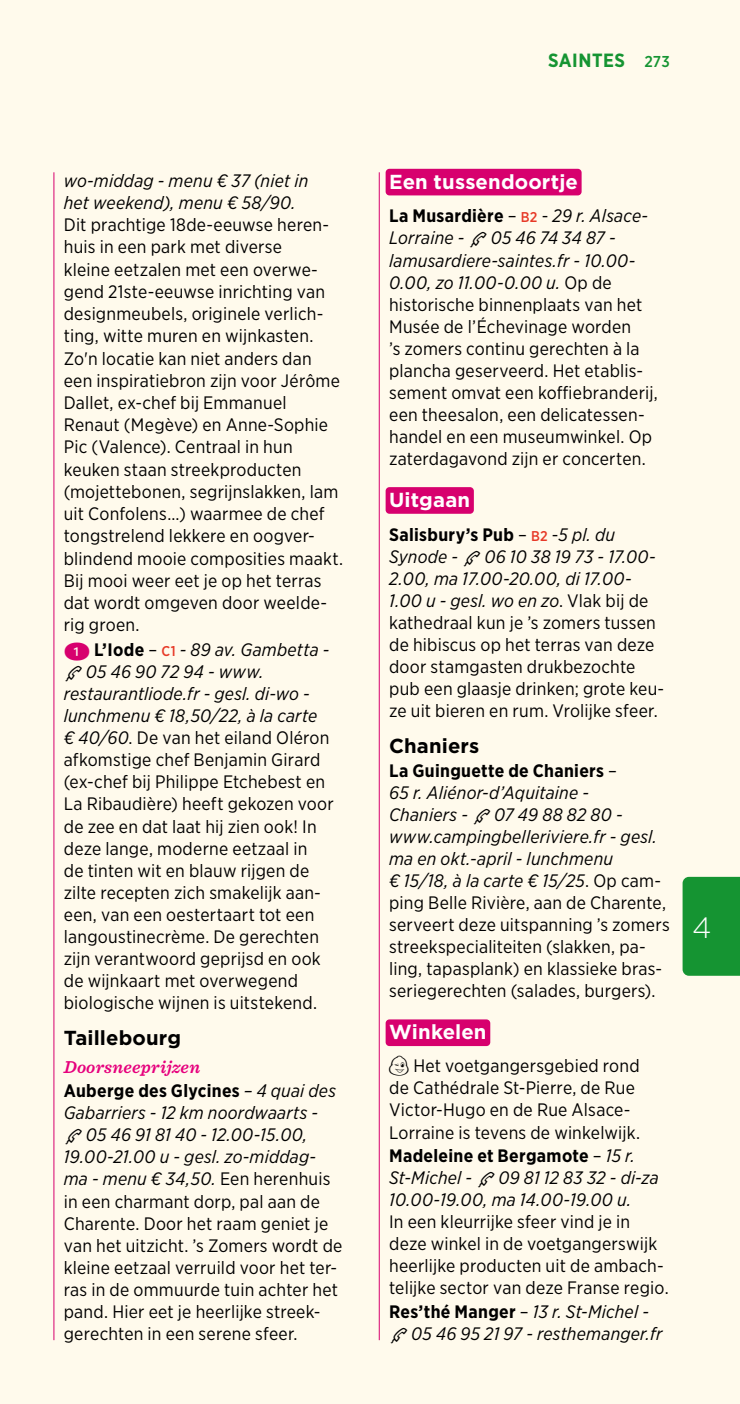
<style>
.page{position:relative;width:740px;height:1404px;background:#fff}
.page>*{position:absolute;margin:0;border:0;box-sizing:border-box;transform-origin:0 0}
.t1{font:300 29.25px "Gotham";color:#fff}
.t2{font:700 20.25px "Gotham";letter-spacing:.005em;color:#fff}
.t3{font:700 20.25px "Gotham";letter-spacing:.005em;color:#000}
.t4{font:700 19.12px "Gotham Narrow";letter-spacing:.025em;color:#159432}
.t5{font:18px/22.1px "Gotham Narrow";letter-spacing:.01em;color:#000}
.t6{font:italic 18px/22.3px "Gotham Narrow";letter-spacing:.015em;color:#000}
.t7{font:italic 600 18px "Sentinel";letter-spacing:.015em;color:#e6007d}
.s1{font-family:"Pastilles.otf";color:#d7006e}
.s2{font-weight:700}
.s3{font-weight:500;font-size:14.17px;color:#e73927}
.s4{font-style:italic}
.s5{font-family:"Michelin"}
.s6{font-weight:500;font-size:15.75px}
</style>
<div class="page">
<div style="left:0;top:0;width:740px;height:1403px;background:#fffaec"></div>
<div style="left:682px;top:876px;width:58px;height:99px;background:#159432"></div>
<div style="left:386px;top:169px;width:195px;height:26px;background:#d7006e;border-radius:4px"></div>
<div style="left:386px;top:487px;width:88px;height:26px;background:#d7006e;border-radius:4px"></div>
<div style="left:386px;top:1019px;width:104px;height:26px;background:#d7006e;border-radius:4px"></div>
<hr style="left:54px;top:172px;width:1px;height:1167px;background:#d7006e">
<hr style="left:379px;top:172px;width:1px;height:1167px;background:#d7006e">
<p class="t6" style="left:64px;top:169px;width:246px">wo-middag - menu € 37 (niet in het weekend), menu € 58/90.</p>
<p class="t5" style="left:64px;top:213px;width:281px">Dit prachtige 18de-eeuwse heren&shy;huis in een park met diverse<br>kleine eetzalen met een overwe&shy;gend 21ste-eeuwse inrichting van designmeubels, originele verlich&shy;ting, witte muren en wijnkasten.<br>Zo'n locatie kan niet anders dan een inspiratiebron zijn voor Jérôme<br>Dallet, ex-chef bij Emmanuel<br>Renaut (Megève) en Anne-Sophie<br>Pic (Valence). Centraal in hun keuken staan streekproducten (mojettebonen, segrijnslakken, lam uit Confolens…) waarmee de chef tongstrelend lekkere en oogver&shy;blindend mooie composities maakt.<br>Bij mooi weer eet je op het terras dat wordt omgeven door weelde&shy;rig groen.</p>
<p class="t5" style="left:64px;top:637px;width:271px"><span class="s1">ā</span> <span class="s2">L’Iode</span> – <span class="s3">C1</span> <span class="s4">- 89 av. Gambetta - </span><span class="s5">t</span> <span class="s4">05 46 90 72 94 - www. restaurantliode.fr - gesl. di-wo - lunchmenu € 18,50/22, à la carte<br>€ 40/60</span>. De van het eiland Oléron afkomstige chef Benjamin Girard (ex-chef bij Philippe Etchebest en<br>La Ribaudière) heeft gekozen voor de zee en dat laat hij zien ook! In deze lange, moderne eetzaal in<br>de tinten wit en blauw rijgen de zilte recepten zich smakelijk aan&shy;een, van een oestertaart tot een langoustinecrème. De gerechten zijn verantwoord geprijsd en ook de wijnkaart met overwegend biologische wijnen is uitstekend.</p>
<p class="t3" style="left:64px;top:1024px;width:119px">Taillebourg</p>
<p class="t7" style="left:64px;top:1053px;width:138px">Doorsneeprijzen</p>
<p class="t5" style="left:64px;top:1079px;width:280px"><span class="s2">Auberge des Glycines</span> <span class="s4">– 4 quai des<br>Gabarriers - 12 km noordwaarts -<br></span><span class="s5">t</span> <span class="s4">05 46 91 81 40 - 12.00-15.00,<br>19.00-21.00 u - gesl. zo-middag&shy;ma - menu € 34,50.</span> Een herenhuis in een charmant dorp, pal aan de<br>Charente. Door het raam geniet je van het uitzicht. ’s Zomers wordt de kleine eetzaal verruild voor het ter&shy;ras in de ommuurde tuin achter het pand. Hier eet je heerlijke streek&shy;gerechten in een serene sfeer.</p>
<p class="t4" style="left:548px;top:48px;width:123px">SAINTES <span class="s6">273</span></p>
<p class="t2" style="left:389px;top:168px;width:190px">Een tussendoortje</p>
<p class="t5" style="left:389px;top:205px;width:270px"><span class="s2">La Musardière</span> – <span class="s3">B2</span> - <span class="s4">29 r. Alsace-<br>Lorraine -</span> <span class="s5">t</span> <span class="s4">05 46 74 34 87 - lamusardiere-saintes.fr - 10.00-<br>0.00, zo 11.00-0.00 u.</span> Op de historische binnenplaats van het<br>Musée de l’Échevinage worden<br>’s zomers continu gerechten à la plancha geserveerd. Het etablis&shy;sement omvat een koffiebranderij, een theesalon, een delicatessen&shy;handel en een museumwinkel. Op zaterdagavond zijn er concerten.</p>
<p class="t2" style="left:389px;top:486px;width:83px">Uitgaan</p>
<p class="t5" style="left:389px;top:523px;width:276px"><span class="s2">Salisbury’s Pub</span> – <span class="s3">B2</span> -<span class="s4">5 pl. du<br>Synode -</span> <span class="s5">t</span> <span class="s4">06 10 38 19 73 - 17.00-<br>2.00, ma 17.00-20.00, di 17.00-<br>1.00 u - gesl. wo en zo</span>. Vlak bij de kathedraal kun je ’s zomers tussen de hibiscus op het terras van deze door stamgasten drukbezochte pub een glaasje drinken; grote keu&shy;ze uit bieren en rum. Vrolijke sfeer.</p>
<p class="t3" style="left:389px;top:732px;width:92px">Chaniers</p>
<p class="t5" style="left:389px;top:759px;width:282px"><span class="s2">La Guinguette de Chaniers</span> –<br><span class="s4">65 r. Aliénor-d’Aquitaine -<br>Chaniers -</span> <span class="s5">t</span> <span class="s4">07 49 88 82 80 - www.campingbelleriviere.fr - gesl. ma en okt.-april - lunchmenu<br>€ 15/18, à la carte € 15/25</span>. Op cam&shy;ping Belle Rivière, aan de Charente, serveert deze uitspanning ’s zomers streekspecialiteiten (slakken, pa&shy;ling, tapasplank) en klassieke bras&shy;seriegerechten (salades, burgers).</p>
<p class="t2" style="left:389px;top:1018px;width:99px">Winkelen</p>
<p class="t5" style="left:389px;top:1054px;width:271px"><span class="s5">w</span> Het voetgangersgebied rond de Cathédrale St-Pierre, de Rue<br>Victor-Hugo en de Rue Alsace-<br>Lorraine is tevens de winkelwijk.<br><span class="s2">Madeleine et Bergamote</span> – <span class="s4">15 r.<br>St-Michel -</span> <span class="s5">t</span> <span class="s4">09 81 12 83 32 - di-za<br>10.00-19.00, ma 14.00-19.00 u.</span></p>
<p class="t5" style="left:389px;top:1210px;width:281px">In een kleurrijke sfeer vind je in deze winkel in de voetgangerswijk heerlijke producten uit de ambach&shy;telijke sector van deze Franse regio.<br><span class="s2">Res’thé Manger</span> – <span class="s4">13 r. St-Michel - </span><span class="s5">t</span> <span class="s4">05 46 95 21 97 - resthemanger.fr</span></p>
<h1 class="t1" style="left:692px;top:909px;width:21px">4</h1>
</div>
